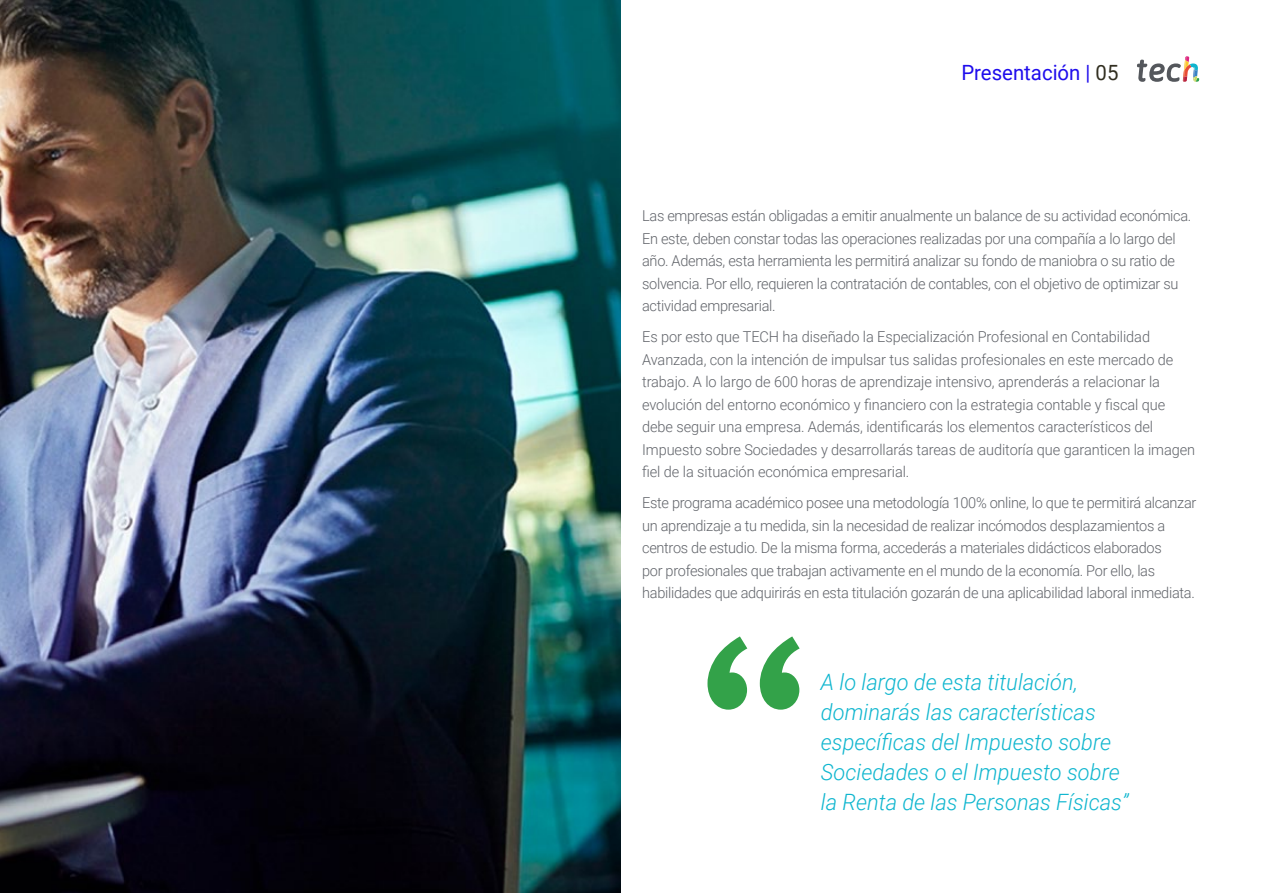
<style>
.page{position:relative;width:1263px;height:893px;background:#fff}
.page>*{position:absolute;margin:0;border:0;box-sizing:border-box;transform-origin:0 0}
.t1{font:italic 300 22.5px/30px "Roboto";color:#0fb6cf}
.t2{font:21px "Roboto";color:#1f0dec}
.t3{font:300 15px/22.5px "Roboto";letter-spacing:-.02em;color:#61646a}
.s1{color:#312e20}
</style>
<div class="page">
<svg style="left:707px;top:636px;width:93px;height:74px"></svg>
<img style="left:0;top:0;width:621px;height:893px">
<svg style="left:1137px;top:56px;width:62px;height:26px"></svg>
<h2 class="t2" style="left:961px;top:57px;width:159px">Presentación | <span class="s1">05</span></h2>
<p class="t3" style="left:642px;top:204px;width:551px">Las empresas están obligadas a emitir anualmente un balance de su actividad económica.<br>En este, deben constar todas las operaciones realizadas por una compañía a lo largo del año. Además, esta herramienta les permitirá analizar su fondo de maniobra o su ratio de solvencia. Por ello, requieren la contratación de contables, con el objetivo de optimizar su actividad empresarial.</p>
<p class="t3" style="left:642px;top:325px;width:555px">Es por esto que TECH ha diseñado la Especialización Profesional en Contabilidad Avanzada, con la intención de impulsar tus salidas profesionales en este mercado de trabajo. A lo largo de 600 horas de aprendizaje intensivo, aprenderás a relacionar la evolución del entorno económico y financiero con la estrategia contable y fiscal que debe seguir una empresa. Además, identificarás los elementos característicos del Impuesto sobre Sociedades y desarrollarás tareas de auditoría que garanticen la imagen fiel de la situación económica empresarial.</p>
<p class="t3" style="left:642px;top:491px;width:556px">Este programa académico posee una metodología 100% online, lo que te permitirá alcanzar un aprendizaje a tu medida, sin la necesidad de realizar incómodos desplazamientos a centros de estudio. De la misma forma, accederás a materiales didácticos elaborados<br>por profesionales que trabajan activamente en el mundo de la economía. Por ello, las habilidades que adquirirás en esta titulación gozarán de una aplicabilidad laboral inmediata.</p>
<h1 class="t1" style="left:821px;top:666px;width:309px">A lo largo de esta titulación, dominarás las características específicas del Impuesto sobre<br>Sociedades o el Impuesto sobre la Renta de las Personas Físicas”</h1>
</div>
